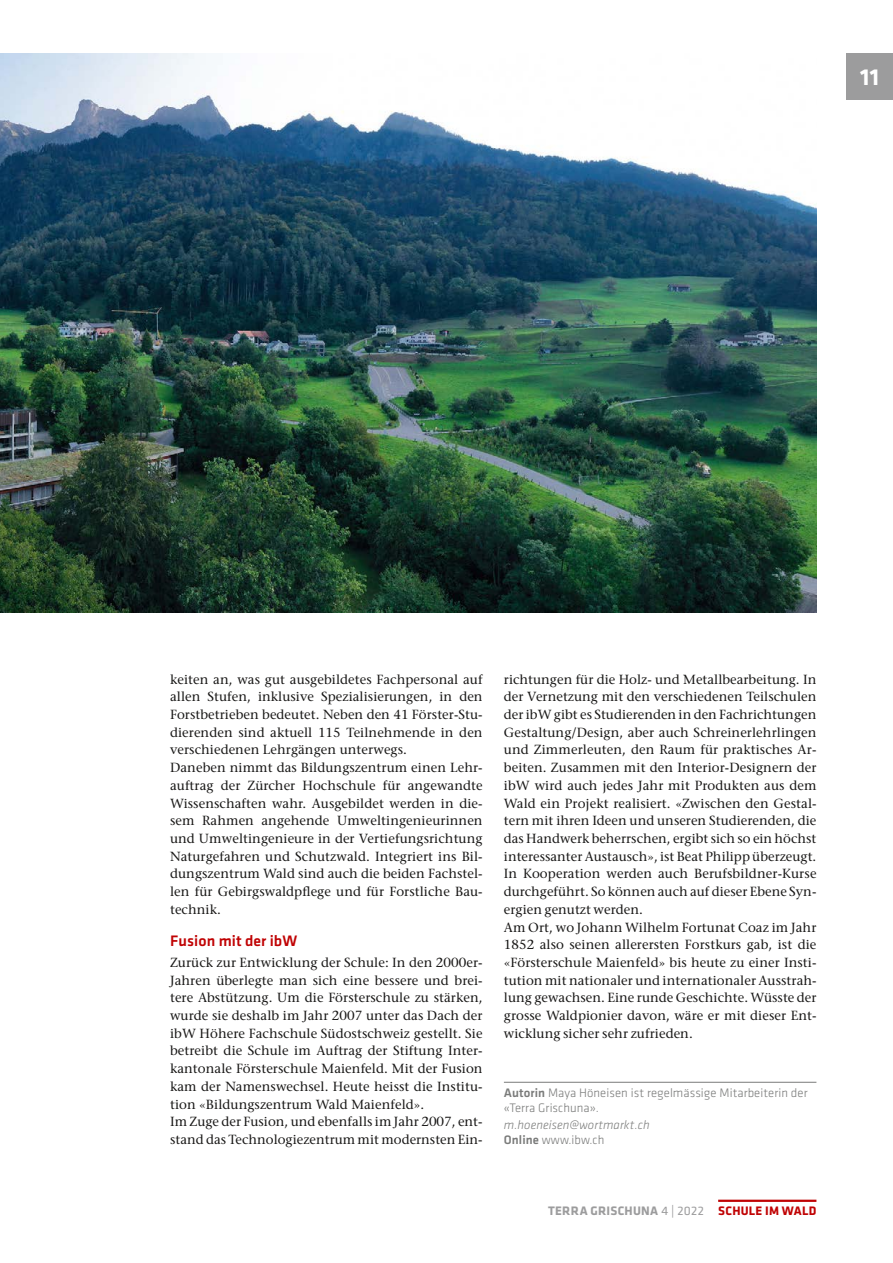
<style>
.page{position:relative;width:893px;height:1263px;background:#fff}
.page>*{position:absolute;margin:0;border:0;box-sizing:border-box;transform-origin:0 0}
.t1{font:700 24px "Klavika";color:#fff}
.Zwischentitel_Thema{font:500 15.75px "Klavika";letter-spacing:.01em;color:#c00304}
.Grundschrift_Thema{font:500 13.2px/17.7px "Stone Serif Std";letter-spacing:.005em;color:#181716;text-align:justify}
.Infos{font:300 12.75px/16.2px "Klavika";letter-spacing:.005em;color:#7a7b7a}
.t2{font:700 12.75px "Klavika";letter-spacing:.025em;color:#9c9c9d}
.t3{font:700 12.75px "Klavika";color:#c00304}
.s1{font-weight:500}
.s2{font-style:italic}
.s3{font-weight:400}
.s4{color:#c00304}
</style>
<div class="page">
<div style="left:846px;top:53px;width:47px;height:46px;background:#9c9c9d"></div>
<hr style="left:718px;top:1200px;width:98px;height:2px;background:#c00304">
<hr style="left:504px;top:1082px;width:312px;height:1px;background:#7a7b7a">
<img style="left:0;top:53px;width:816px;height:560px">
<h1 class="t1" style="left:860px;top:60px;width:20px">11</h1>
<p class="Grundschrift_Thema" style="left:170px;top:670px;width:314px">keiten an, was gut ausgebildetes Fachpersonal auf allen Stufen, inklusive Spezialisierungen, in den Forstbetrieben bedeutet. Neben den 41 Förster-Stu&shy;dierenden sind aktuell 115 Teilnehmende in den verschiedenen Lehrgängen unterwegs.</p>
<p class="Grundschrift_Thema" style="left:170px;top:759px;width:314px">Daneben nimmt das Bildungszentrum einen Lehr&shy;auftrag der Zürcher Hochschule für angewandte Wissenschaften wahr. Ausgebildet werden in die&shy;sem Rahmen angehende Umweltingenieurinnen und Umweltingenieure in der Vertiefungsrichtung Naturgefahren und Schutzwald. Integriert ins Bil&shy;dungszentrum Wald sind auch die beiden Fachstel&shy;len für Gebirgswaldpflege und für Forstliche Bau&shy;technik.</p>
<p class="Zwischentitel_Thema" style="left:170px;top:930px;width:129px">Fusion mit der ibW</p>
<p class="Grundschrift_Thema" style="left:170px;top:953px;width:314px">Zurück zur Entwicklung der Schule: In den 2000er-Jahren überlegte man sich eine bessere und brei&shy;tere Abstützung. Um die Försterschule zu stärken, wurde sie deshalb im Jahr 2007 unter das Dach der ibW Höhere Fachschule Südostschweiz gestellt. Sie betreibt die Schule im Auftrag der Stiftung Inter&shy;kantonale Försterschule Maienfeld. Mit der Fusion kam der Namenswechsel. Heute heisst die Institu&shy;tion «Bildungszentrum Wald Maienfeld».</p>
<p class="Grundschrift_Thema" style="left:170px;top:1113px;width:314px">Im Zuge der Fusion, und ebenfalls im Jahr 2007, ent&shy;stand das Technologiezentrum mit modernsten Ein-</p>
<p class="Grundschrift_Thema" style="left:504px;top:670px;width:314px">richtungen für die Holz- und Metallbearbeitung. In der Vernetzung mit den verschiedenen Teilschulen der ibW gibt es Studierenden in den Fachrichtungen Gestaltung/Design, aber auch Schreinerlehrlingen und Zimmerleuten, den Raum für praktisches Ar&shy;beiten. Zusammen mit den Interior-Designern der ibW wird auch jedes Jahr mit Produkten aus dem Wald ein Projekt realisiert. «Zwischen den Gestal&shy;tern mit ihren Ideen und unseren Studierenden, die das Handwerk beherrschen, ergibt sich so ein höchst interessanter Austausch», ist Beat Philipp überzeugt.<br>In Kooperation werden auch Berufsbildner-Kurse durchgeführt. So können auch auf dieser Ebene Syn&shy;ergien genutzt werden.</p>
<p class="Grundschrift_Thema" style="left:504px;top:918px;width:314px">Am Ort, wo Johann Wilhelm Fortunat Coaz im Jahr 1852 also seinen allerersten Forstkurs gab, ist die «Försterschule Maienfeld» bis heute zu einer Insti&shy;tution mit nationaler und internationaler Ausstrah&shy;lung gewachsen. Eine runde Geschichte. Wüsste der grosse Waldpionier davon, wäre er mit dieser Ent&shy;wicklung sicher sehr zufrieden.</p>
<p class="Infos" style="left:504px;top:1084px;width:305px"><span class="s1">Autorin</span> Maya Höneisen ist regelmässige Mitarbeiterin der «Terra Grischuna».<br><span class="s2">m.hoeneisen@wortmarkt.ch</span></p>
<p class="Infos" style="left:504px;top:1131px;width:102px"><span class="s1">Online</span> www.ibw.ch</p>
<p class="t2" style="left:548px;top:1201px;width:186px">TERRA GRISCHUNA <span class="s3">4 | 2022</span> <span class="s4">SCHU</span></p>
<p class="t3" style="left:749px;top:1201px;width:69px">LE IM WALD</p>
</div>
